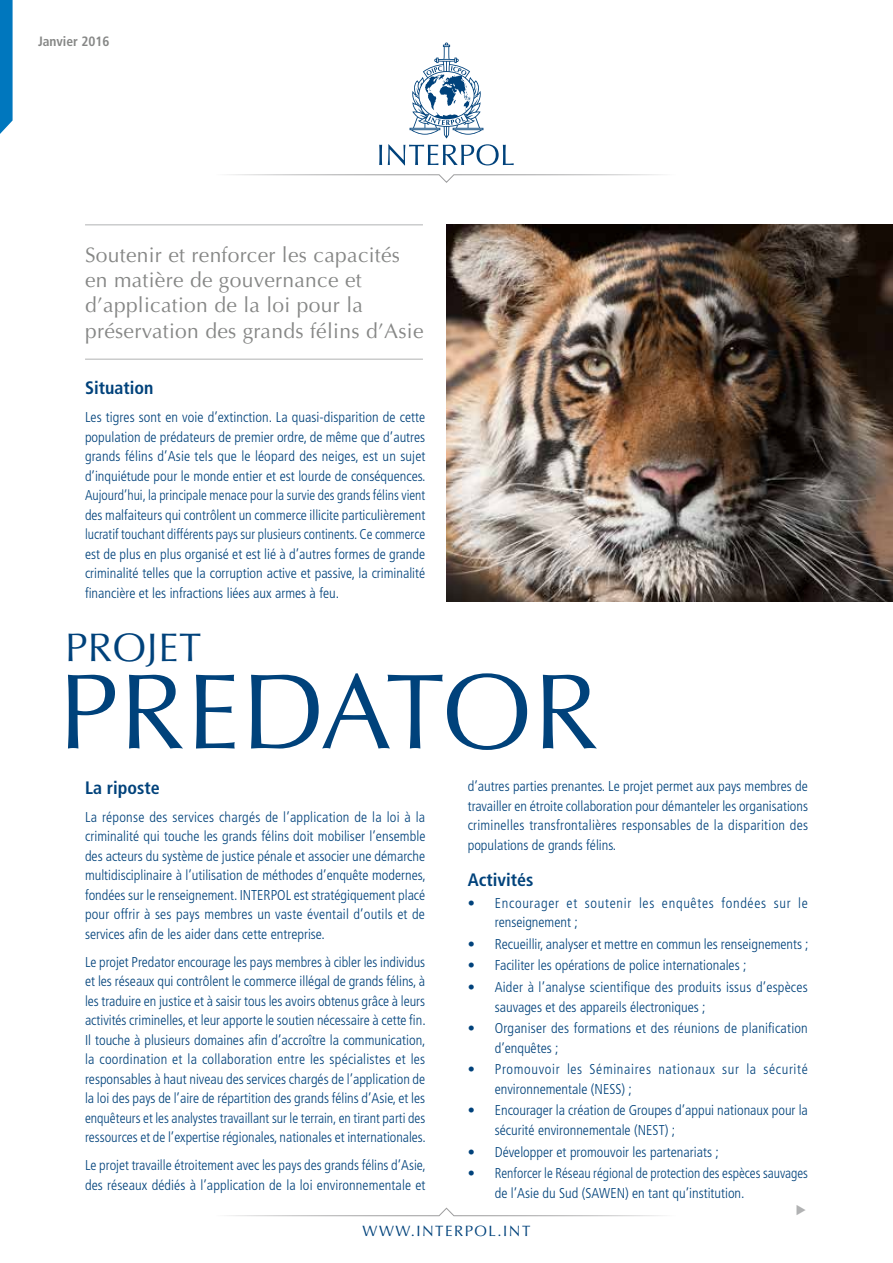
<style>
.page{position:relative;width:893px;height:1263px;background:#fff}
.page>*{position:absolute;margin:0;border:0;box-sizing:border-box;transform-origin:0 0}
.t1{font:106.95px "Optima LT Std";letter-spacing:.015em;color:#00427b}
.t2{font:39.9px "Optima LT Std";letter-spacing:.015em;color:#00427b}
.t3{font:21px/25.2px "Optima LT Std";letter-spacing:.015em;color:#868786}
.t4{font:700 condensed 18px "Frutiger LT Std";color:#00427b}
.t5{font:15px "Optima LT Std";letter-spacing:.1em;color:#00427b}
.txt{font:300 condensed 14.25px/19.5px "Frutiger LT Std";color:#00427b}
.txt-2{font:300 condensed 14.25px/19.5px "Frutiger LT Std";letter-spacing:.045em;color:#00427b}
.txt-3{font:300 condensed 14.25px/19.5px "Frutiger LT Std";letter-spacing:.05em;color:#00427b}
.ref_number{font:700 condensed 13.5px "Frutiger LT Std";color:#868786}
</style>
<div class="page">
<svg style="left:227px;top:174px;width:436px;height:9px"></svg>
<svg style="left:379px;top:145px;width:3px;height:20px"></svg>
<svg style="left:388px;top:43px;width:126px;height:122px"></svg>
<svg style="left:0;top:0;width:13px;height:134px;background:#1481c3"></svg>
<img style="left:446px;top:224px;width:447px;height:378px">
<hr style="left:85px;top:224px;width:338px;height:1px;background:#b1b2b3">
<hr style="left:85px;top:359px;width:338px;height:1px;background:#b1b2b3">
<svg style="left:227px;top:1207px;width:436px;height:9px"></svg>
<p class="ref_number" style="left:38px;top:33px;width:73px">Janvier 2016</p>
<p class="t3" style="left:85px;top:242px;width:340px">Soutenir et renforcer les capacités en matière de gouvernance et d’application de la loi pour la préservation des grands félins d’Asie</p>
<p class="t4" style="left:85px;top:377px;width:70px">Situation</p>
<p class="txt" style="left:85px;top:408px;width:342px;text-align:justify">Les tigres sont en voie d’extinction. La quasi-disparition de cette population de prédateurs de premier ordre, de même que d’autres grands félins d’Asie tels que le léopard des neiges, est un sujet d’inquiétude pour le monde entier et est lourde de conséquences.<br>Aujourd’hui, la principale menace pour la survie des grands félins vient des malfaiteurs qui contrôlent un commerce illicite particulièrement lucratif touchant différents pays sur plusieurs continents. Ce commerce est de plus en plus organisé et est lié à d’autres formes de grande criminalité telles que la corruption active et passive, la criminalité financière et les infractions liées aux armes à feu.</p>
<p class="t2" style="left:65px;top:624px;width:138px">PROJET</p>
<p class="t1" style="left:58px;top:650px;width:542px">PREDATOR</p>
<p class="txt" style="left:468px;top:776px;width:342px;text-align:justify">d’autres parties prenantes. Le projet permet aux pays membres de travailler en étroite collaboration pour démanteler les organisations criminelles transfrontalières responsables de la disparition des populations de grands félins.</p>
<p class="t4" style="left:468px;top:869px;width:67px">Activités</p>
<p class="txt-3" style="left:495px;top:893px;width:315px;text-indent:-27px">• Encourager et soutenir les enquêtes fondées sur le renseignement ;</p>
<p class="txt" style="left:468px;top:934px;width:342px">• Recueillir, analyser et mettre en commun les renseignements ;</p>
<p class="txt" style="left:468px;top:956px;width:280px">• Faciliter les opérations de police internationales ;</p>
<p class="txt" style="left:495px;top:977px;width:314px;text-indent:-27px">• Aider à l’analyse scientifique des produits issus d’espèces sauvages et des appareils électroniques ;</p>
<p class="txt" style="left:495px;top:1019px;width:315px;text-indent:-27px">• Organiser des formations et des réunions de planification d’enquêtes ;</p>
<p class="txt-2" style="left:495px;top:1060px;width:315px;text-indent:-27px">• Promouvoir les Séminaires nationaux sur la sécurité environnementale (NESS) ;</p>
<p class="txt" style="left:495px;top:1101px;width:315px;text-indent:-27px">• Encourager la création de Groupes d’appui nationaux pour la sécurité environnementale (NEST) ;</p>
<p class="txt" style="left:468px;top:1142px;width:253px">• Développer et promouvoir les partenariats ;</p>
<p class="txt" style="left:495px;top:1164px;width:315px;text-indent:-27px">• Renforcer le Réseau régional de protection des espèces sauvages de l’Asie du Sud (SAWEN) en tant qu’institution.</p>
<p class="t4" style="left:85px;top:777px;width:76px">La riposte</p>
<p class="txt" style="left:85px;top:807px;width:342px;text-align:justify">La réponse des services chargés de l’application de la loi à la criminalité qui touche les grands félins doit mobiliser l’ensemble des acteurs du système de justice pénale et associer une démarche multidisciplinaire à l’utilisation de méthodes d’enquête modernes, fondées sur le renseignement. INTERPOL est stratégiquement placé pour offrir à ses pays membres un vaste éventail d’outils et de services afin de les aider dans cette entreprise.</p>
<p class="txt" style="left:85px;top:952px;width:342px;text-align:justify">Le projet Predator encourage les pays membres à cibler les individus et les réseaux qui contrôlent le commerce illégal de grands félins, à les traduire en justice et à saisir tous les avoirs obtenus grâce à leurs activités criminelles, et leur apporte le soutien nécessaire à cette fin.<br>Il touche à plusieurs domaines afin d’accroître la communication, la coordination et la collaboration entre les spécialistes et les responsables à haut niveau des services chargés de l’application de la loi des pays de l’aire de répartition des grands félins d’Asie, et les enquêteurs et les analystes travaillant sur le terrain, en tirant parti des ressources et de l’expertise régionales, nationales et internationales.</p>
<p class="txt" style="left:85px;top:1156px;width:342px">Le projet travaille étroitement avec les pays des grands félins d’Asie, des réseaux dédiés à l’application de la loi environnementale et</p>
<p class="t5" style="left:363px;top:1222px;width:169px">WWW.INTERPOL.INT</p>
</div>
